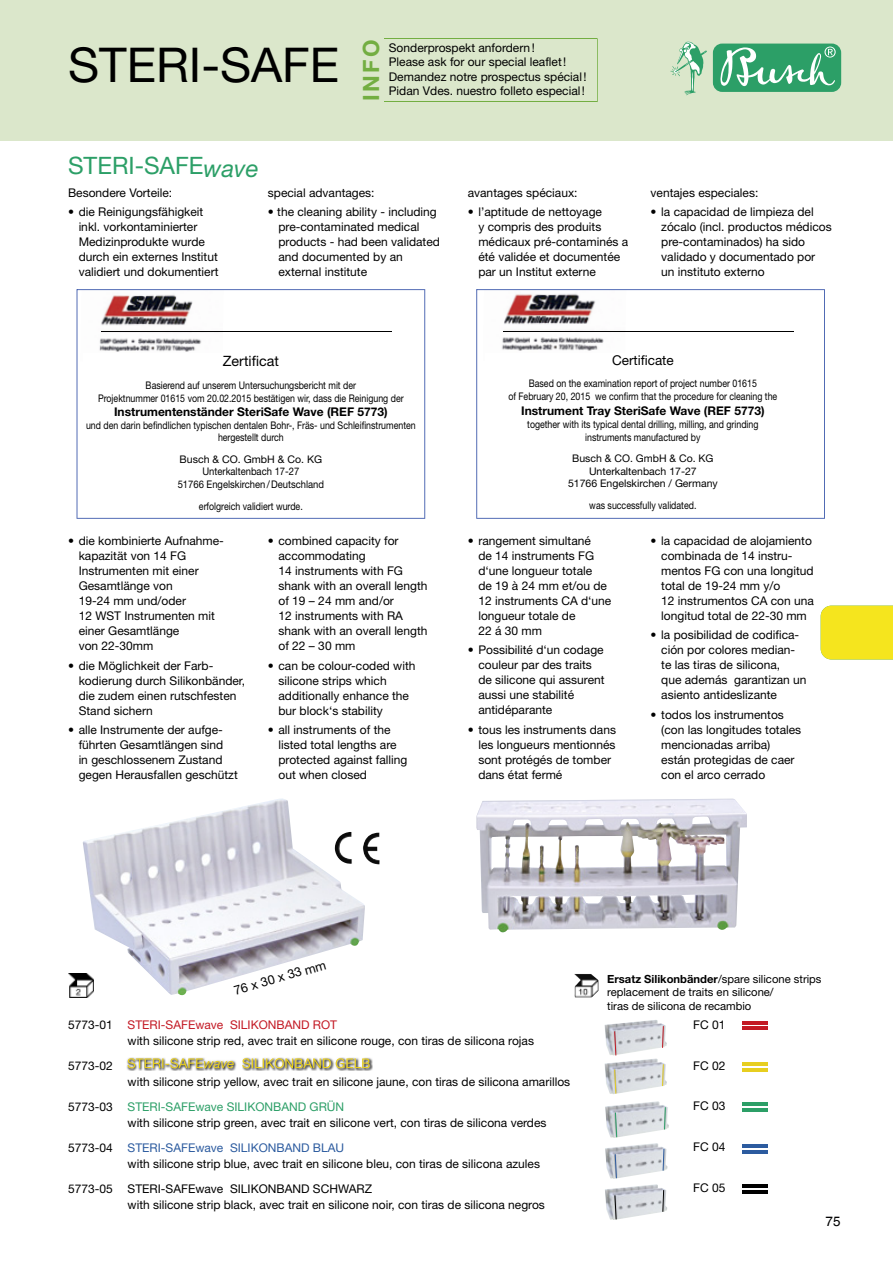
<style>
.page{position:relative;width:893px;height:1263px;background:#fff}
.page>*{position:absolute;margin:0;border:0;box-sizing:border-box;transform-origin:0 0}
.t1{font:48px "Helvetica Neue";color:#000}
.t2{font:24px "Helvetica Neue";color:#2c9f67}
.t3{font:700 22.5px "Helvetica Neue";color:#73ae42}
.t4{font:14.25px "Helvetica Neue";color:#000}
.t5{font:13.5px "Helvetica Neue";color:#000}
.t6{font:13.5px "Helvetica";color:#000}
.t7{font:12.75px "Helvetica Neue";color:#000}
.t8{font:12px/15px "Helvetica Neue";color:#000}
.t9{font:700 12px "Helvetica Neue";color:#000}
.t10{font:11.25px/13.5px "Helvetica Neue";color:#000}
.t11{font:10.5px/12.6px "Helvetica Neue";color:#000;text-align:center;scale:.84 1}
.t12{font:10.5px/12.6px "Helvetica Neue";color:#000;text-align:center}
.s1{font-style:italic}
.s2{font-weight:700}
.s3{color:#c31924}
.s4{color:#2c9f67}
.s5{color:#2c5b9f}
</style>
<div class="page">
<div style="left:0;top:0;width:893px;height:140px;background:#dbe7cb"></div>
<div style="left:713px;top:44px;width:128px;height:48px;background:#2c9f67;border-radius:9px"></div>
<svg style="left:720px;top:47px;width:116px;height:39px"></svg>
<svg style="left:670px;top:41px;width:37px;height:54px"></svg>
<div style="left:821px;top:606px;width:72px;height:53px;background:#f5e51e"></div>
<img style="left:476px;top:799px;width:271px;height:133px">
<hr style="left:742px;top:1021px;width:26px;height:3px;background:#c31924">
<hr style="left:742px;top:1027px;width:26px;height:3px;background:#c31924">
<hr style="left:742px;top:1144px;width:26px;height:3px;background:#2c5b9f">
<hr style="left:742px;top:1150px;width:26px;height:3px;background:#2c5b9f">
<hr style="left:742px;top:1062px;width:26px;height:3px;background:#e7ce20">
<hr style="left:742px;top:1068px;width:26px;height:3px;background:#e7ce20">
<hr style="left:742px;top:1185px;width:26px;height:3px;background:#000">
<hr style="left:742px;top:1190px;width:26px;height:3px;background:#000">
<hr style="left:742px;top:1103px;width:26px;height:3px;background:#2c9f67">
<hr style="left:742px;top:1109px;width:26px;height:3px;background:#2c9f67">
<img style="left:605px;top:1101px;width:64px;height:37px">
<svg style="left:615px;top:1112px;width:2px;height:25px"></svg>
<svg style="left:664px;top:1107px;width:2px;height:22px"></svg>
<img style="left:604px;top:1020px;width:63px;height:35px">
<svg style="left:614px;top:1031px;width:2px;height:24px"></svg>
<svg style="left:662px;top:1026px;width:2px;height:22px"></svg>
<img style="left:604px;top:1058px;width:63px;height:36px">
<svg style="left:614px;top:1069px;width:2px;height:25px"></svg>
<svg style="left:662px;top:1064px;width:2px;height:22px"></svg>
<img style="left:605px;top:1143px;width:62px;height:36px">
<svg style="left:615px;top:1154px;width:2px;height:24px"></svg>
<svg style="left:663px;top:1149px;width:1px;height:21px"></svg>
<img style="left:605px;top:1184px;width:62px;height:36px">
<svg style="left:614px;top:1195px;width:3px;height:24px"></svg>
<svg style="left:662px;top:1190px;width:2px;height:22px"></svg>
<img style="left:126px;top:1057px;width:247px;height:14px">
<svg style="left:128px;top:1058px;width:242px;height:10px;background:#c4bd88"></svg>
<img style="left:574px;top:974px;width:24px;height:23px">
<img style="left:365px;top:832px;width:14px;height:32px">
<img style="left:68px;top:974px;width:22px;height:24px">
<img style="left:83px;top:798px;width:282px;height:198px">
<svg style="left:476px;top:289px;width:349px;height:230px"></svg>
<div style="left:486px;top:353px;width:314px;height:164px;background:#fff"></div>
<hr style="left:503px;top:332px;width:291px;height:1px;background:#000">
<svg style="left:77px;top:289px;width:348px;height:230px"></svg>
<hr style="left:101px;top:332px;width:291px;height:1px;background:#000">
<div style="left:83px;top:353px;width:336px;height:164px;background:#fff"></div>
<hr style="left:385px;top:38px;width:212px;height:1px;background:#73ae42">
<hr style="left:385px;top:101px;width:212px;height:1px;background:#73ae42">
<hr style="left:597px;top:38px;width:1px;height:64px;background:#73ae42">
<h1 class="t1" style="left:68px;top:37px;width:273px">STERI-SAFE</h1>
<h3 class="t3" style="left:357px;top:101px;width:62px;rotate:-90deg">INFO</h3>
<p class="t8" style="left:389px;top:40px;width:199px;line-height:14.4px">Sonderprospekt anfordern !<br>Please ask for our special leaflet !<br>Demandez notre prospectus spécial !<br>Pidan Vdes. nuestro folleto especial !</p>
<h2 class="t2" style="left:68px;top:151px;width:192px">STERI-SAFE<span class="s1">wave</span></h2>
<p class="t8" style="left:68px;top:185px;width:106px">Besondere Vorteile:</p>
<p class="t8" style="left:79px;top:204px;width:141px;text-indent:-11px">• die Reinigungsfähigkeit inkl. vorkontaminierter<br>Medizinprodukte wurde durch ein externes Institut validiert und dokumentiert</p>
<p class="t8" style="left:268px;top:185px;width:108px">special advantages:</p>
<p class="t8" style="left:279px;top:204px;width:163px;text-indent:-11px">• the cleaning ability - including pre-contaminated medical products - had been validated and documented by an external institute</p>
<p class="t8" style="left:468px;top:185px;width:111px">avantages spéciaux:</p>
<p class="t8" style="left:478px;top:204px;width:151px;text-indent:-11px">• l’aptitude de nettoyage<br>y compris des produits médicaux pré-contaminés a été validée et documentée par un Institut externe</p>
<p class="t8" style="left:651px;top:185px;width:109px">ventajes especiales:</p>
<p class="t8" style="left:661px;top:204px;width:172px;text-indent:-11px">• la capacidad de limpieza del zócalo (incl. productos médicos pre-contaminados) ha sido validado y documentado por<br>un instituto externo</p>
<p class="t4" style="left:223px;top:352px;width:57px">Zertificat</p>
<p class="t11" style="left:98px;top:379px;width:365px">Basierend auf unserem Untersuchungsbericht mit der<br>Projektnummer 01615 vom 20.02.2015 bestätigen wir, dass die Reinigung der</p>
<p class="t9" style="left:114px;top:404px;width:275px">Instrumentenständer SteriSafe Wave (REF 5773)</p>
<p class="t11" style="left:86px;top:418px;width:394px">und den darin befindlichen typischen dentalen Bohr-, Fräs- und Schleifinstrumenten hergestellt durch</p>
<p class="t12" style="left:178px;top:453px;width:148px">Busch &amp; CO. GmbH &amp; Co. KG<br>Unterkaltenbach 17-27<br>51766 Engelskirchen / Deutschland</p>
<p class="t11" style="left:199px;top:499px;width:125px">erfolgreich validiert wurde.</p>
<p class="t8" style="left:79px;top:533px;width:147px;text-indent:-11px">• die kombinierte Aufnahme&shy;kapazität von 14 FG<br>Instrumenten mit einer<br>Gesamtlänge von<br>19-24 mm und/oder<br>12 WST Instrumenten mit einer Gesamtlänge<br>von 22-30mm</p>
<p class="t8" style="left:79px;top:657px;width:168px;text-indent:-11px">• die Möglichkeit der Farb&shy;kodierung durch Silikonbänder, die zudem einen rutschfesten<br>Stand sichern</p>
<p class="t8" style="left:79px;top:722px;width:161px;text-indent:-11px">• alle Instrumente der aufge&shy;führten Gesamtlängen sind<br>in geschlossenem Zustand gegen Herausfallen geschützt</p>
<p class="t8" style="left:279px;top:533px;width:150px;text-indent:-11px">• combined capacity for accommodating<br>14 instruments with FG shank with an overall length of 19 – 24 mm and/or<br>12 instruments with RA shank with an overall length of 22 – 30 mm</p>
<p class="t8" style="left:279px;top:657px;width:138px;text-indent:-11px">• can be colour-coded with silicone strips which additionally enhance the bur block‘s stability</p>
<p class="t8" style="left:279px;top:722px;width:130px;text-indent:-11px">• all instruments of the listed total lengths are protected against falling out when closed</p>
<p class="t5" style="left:612px;top:352px;width:63px">Certificate</p>
<p class="t11" style="left:508px;top:377px;width:322px">Based on the examination report of project number 01615<br>of February 20, 2015 we confirm that the procedure for cleaning the</p>
<p class="t9" style="left:521px;top:404px;width:245px">Instrument Tray SteriSafe Wave (REF 5773)</p>
<p class="t11" style="left:527px;top:418px;width:277px">together with its typical dental drilling, milling, and grinding instruments manufactured by</p>
<p class="t12" style="left:568px;top:452px;width:151px">Busch &amp; CO. GmbH &amp; Co. KG<br>Unterkaltenbach 17-27<br>51766 Engelskirchen / Germany</p>
<p class="t11" style="left:589px;top:499px;width:129px">was successfully validated.</p>
<p class="t8" style="left:478px;top:533px;width:134px;text-indent:-11px">• rangement simultané<br>de 14 instruments FG d‘une longueur totale<br>de 19 à 24 mm et/ou de<br>12 instruments CA d‘une longueur totale de<br>22 á 30 mm</p>
<p class="t8" style="left:478px;top:642px;width:128px;text-indent:-11px">• Possibilité d‘un codage couleur par des traits de silicone qui assurent aussi une stabilité antidéparante</p>
<p class="t8" style="left:478px;top:722px;width:139px;text-indent:-11px">• tous les instruments dans les longueurs mentionnés sont protégés de tomber dans état fermé</p>
<p class="t8" style="left:661px;top:533px;width:154px;text-indent:-11px">• la capacidad de alojamiento combinada de 14 instru&shy;mentos FG con una longitud total de 19-24 mm y/o<br>12 instrumentos CA con una longitud total de 22-30 mm</p>
<p class="t8" style="left:661px;top:627px;width:147px;text-indent:-11px">• la posibilidad de codifica&shy;ción por colores median&shy;te las tiras de silicona,<br>que además garantizan un asiento antideslizante</p>
<p class="t8" style="left:661px;top:707px;width:142px;text-indent:-11px">• todos los instrumentos (con las longitudes totales mencionadas arriba) están protegidas de caer con el arco cerrado</p>
<p class="t7" style="left:232px;top:983px;width:97px;rotate:-16deg">76 x 30 x 33 mm</p>
<p class="t10" style="left:607px;top:972px;width:216px"><span class="s2">Ersatz Silikonbänder</span>/spare silicone strips replacement de traits en silicone/<br>tiras de silicona de recambio</p>
<p class="t8" style="left:128px;top:1016px;width:408px;line-height:16.2px;text-indent:-60px">5773-01 <span class="s3">STERI-SAFEwave SILIKONBAND ROT<br></span>with silicone strip red, avec trait en silicone rouge, con tiras de silicona rojas</p>
<p class="t8" style="left:68px;top:1058px;width:46px">5773-02</p>
<p class="t8" style="left:68px;top:1069px;width:504px;line-height:24.8px;text-indent:60px">with silicone strip yellow, avec trait en silicone jaune, con tiras de silicona amarillos<br>5773-03 <span class="s4">STERI-SAFEwave SILIKONBAND GRÜN</span></p>
<p class="t8" style="left:68px;top:1110px;width:480px;line-height:24.8px;text-indent:60px">with silicone strip green, avec trait en silicone vert, con tiras de silicona verdes<br>5773-04 <span class="s5">STERI-SAFEwave SILIKONBAND BLAU</span></p>
<p class="t8" style="left:68px;top:1151px;width:473px;line-height:24.8px;text-indent:60px">with silicone strip blue, avec trait en silicone bleu, con tiras de silicona azules<br>5773-05 STERI-SAFEwave SILIKONBAND SCHWARZ</p>
<p class="t8" style="left:128px;top:1197px;width:419px">with silicone strip black, avec trait en silicone noir, con tiras de silicona negros</p>
<p class="t8" style="left:693px;top:1017px;width:34px">FC 01</p>
<p class="t8" style="left:693px;top:1058px;width:34px">FC 02</p>
<p class="t8" style="left:693px;top:1098px;width:34px">FC 03</p>
<p class="t8" style="left:693px;top:1139px;width:34px">FC 04</p>
<p class="t8" style="left:693px;top:1179px;width:34px">FC 05</p>
<p class="t6" style="left:825px;top:1213px;width:17px">75</p>
</div>
